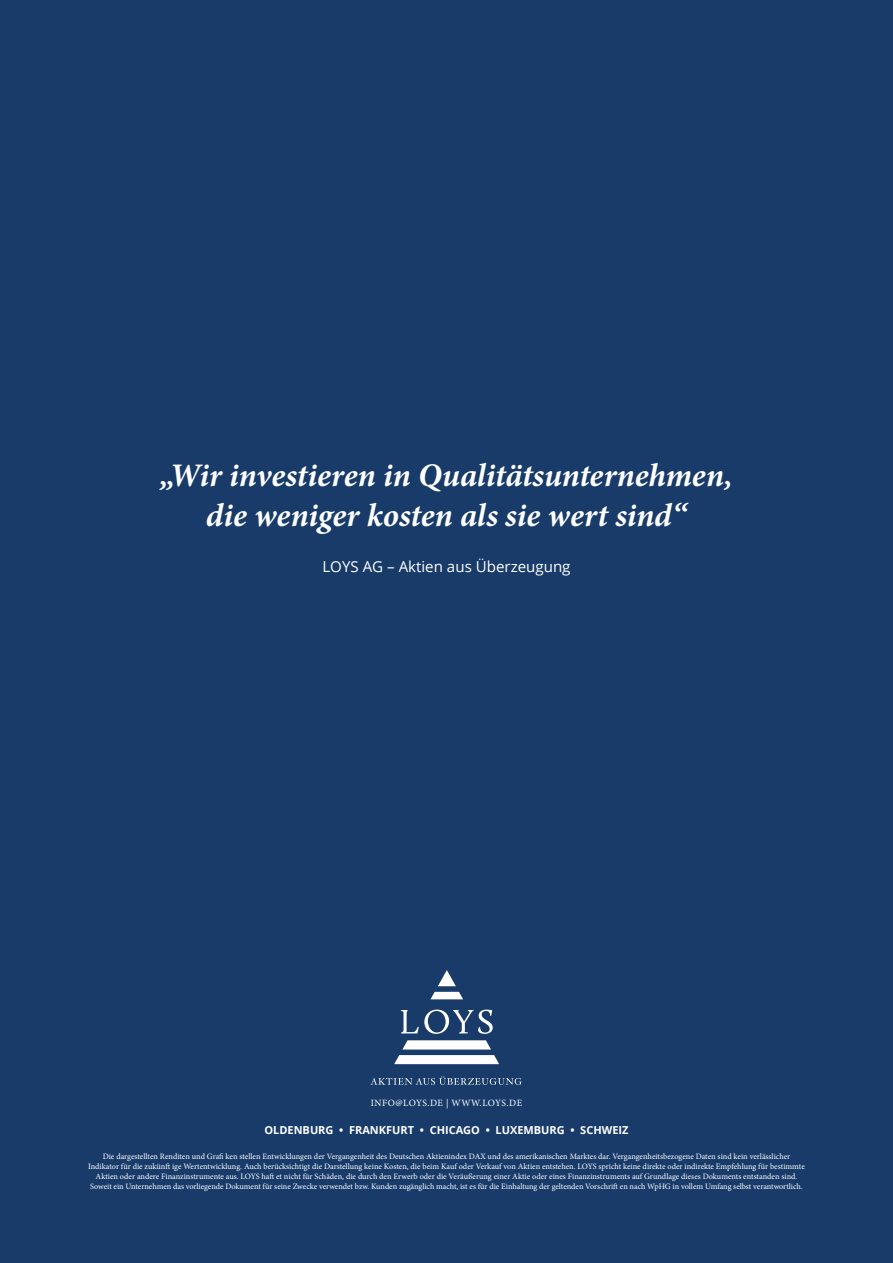
<style>
.page{position:relative;width:893px;height:1263px;background:#183b6a}
.page>*{position:absolute;margin:0;border:0;box-sizing:border-box;transform-origin:0 0}
.t1{font:italic 700 33px/39.8px "Minion Pro";letter-spacing:-.005em;color:#fff;text-align:center}
.t2{font:15.15px "Open Sans";color:#fff}
.t3{font:700 10.95px "Open Sans";color:#fff}
.t4{font:9.6px "Minion Pro";letter-spacing:.04em;color:#fff}
.t5{font:8.25px/9.9px "Minion Pro";letter-spacing:-.005em;color:#fff;text-align:center}
</style>
<div class="page">
<svg style="left:394px;top:970px;width:105px;height:94px"></svg>
<svg style="left:371px;top:1076px;width:151px;height:9px"></svg>
<h1 class="t1" style="left:160px;top:455px;width:574px">„Wir investieren in Qualitätsunternehmen, die weniger kosten als sie wert sind“</h1>
<h2 class="t2" style="left:322px;top:556px;width:250px">LOYS AG – Aktien aus Überzeugung</h2>
<p class="t4" style="left:371px;top:1096px;width:153px">INFO@LOYS.DE | WWW.LOYS.DE</p>
<h3 class="t3" style="left:264px;top:1122px;width:366px">OLDENBURG • FRANKFURT • CHICAGO • LUXEMBURG • SCHWEIZ</h3>
<p class="t5" style="left:88px;top:1152px;width:718px">Die dargestellten Renditen und Grafi ken stellen Entwicklungen der Vergangenheit des Deutschen Aktienindex DAX und des amerikanischen Marktes dar. Vergangenheitsbezogene Daten sind kein verlässlicher Indikator für die zukünft ige Wertentwicklung. Auch berücksichtigt die Darstellung keine Kosten, die beim Kauf oder Verkauf von Aktien entstehen. LOYS spricht keine direkte oder indirekte Empfehlung für bestimmte Aktien oder andere Finanzinstrumente aus. LOYS haft et nicht für Schäden, die durch den Erwerb oder die Veräußerung einer Aktie oder eines Finanzinstruments auf Grundlage dieses Dokuments entstanden sind.<br>Soweit ein Unternehmen das vorliegende Dokument für seine Zwecke verwendet bzw. Kunden zugänglich macht, ist es für die Einhaltung der geltenden Vorschrift en nach WpHG in vollem Umfang selbst verantwortlich.</p>
</div>
